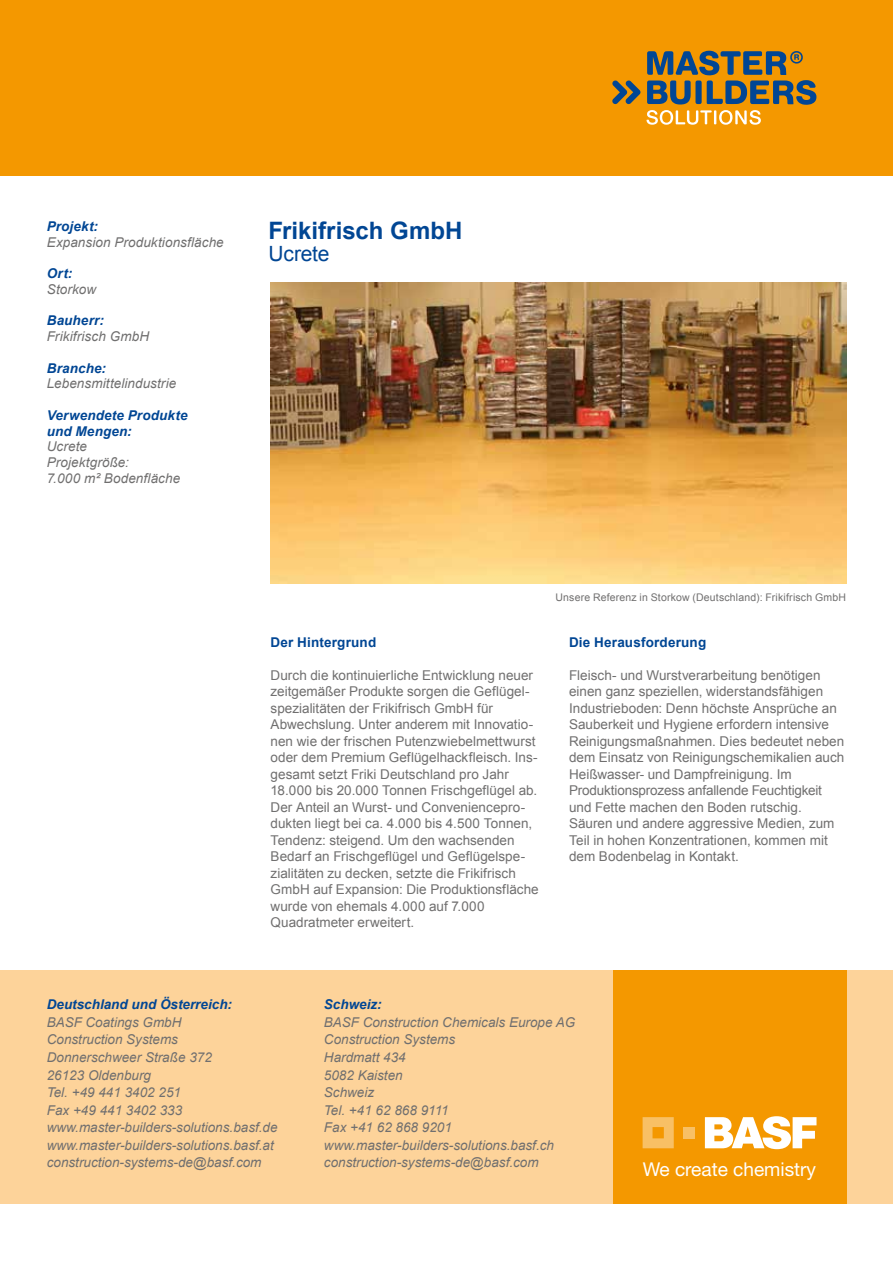
<style>
.page{position:relative;width:893px;height:1263px;background:#fff}
.page>*{position:absolute;margin:0;border:0;box-sizing:border-box;transform-origin:0 0}
.t1{font:700 24px "Arial";color:#014694}
.t2{font:21px "Arial";letter-spacing:-.005em;color:#014694}
.t3{font:19.05px "Helvetica Neue LT Std";color:#fff}
.t4{font:13.5px/16.5px "Arial";color:#706f6f}
.t5{font:italic 13.5px/17.5px "Arial";color:#706f6f}
.t6{font:italic 700 13.5px/15.8px "Arial";letter-spacing:.005em;color:#014694}
.t7{font:700 13.5px "Arial";letter-spacing:.015em;color:#014694}
.t8{font:10.5px "Arial";letter-spacing:.015em;color:#706f6f}
</style>
<div class="page">
<div style="left:0;top:0;width:893px;height:175px;background:#f49800"></div>
<svg style="left:612px;top:80px;width:28px;height:24px"></svg>
<svg style="left:646px;top:51px;width:170px;height:74px"></svg>
<img style="left:271px;top:283px;width:575px;height:301px">
<div style="left:0;top:969px;width:893px;height:234px;background:#fdd39a"></div>
<div style="left:613px;top:969px;width:233px;height:234px;background:#f49800"></div>
<svg style="left:705px;top:1116px;width:111px;height:33px"></svg>
<svg style="left:643px;top:1117px;width:31px;height:31px"></svg>
<div style="left:683px;top:1127px;width:12px;height:12px;background:#f8c065"></div>
<p class="t6" style="left:47px;top:219px;width:53px">Projekt:</p>
<p class="t5" style="left:47px;top:233px;width:179px">Expansion Produktionsfläche</p>
<p class="t6" style="left:47px;top:266px;width:27px">Ort:</p>
<p class="t5" style="left:47px;top:281px;width:51px">Storkow</p>
<p class="t6" style="left:47px;top:313px;width:59px">Bauherr:</p>
<p class="t5" style="left:47px;top:328px;width:104px">Frikifrisch GmbH</p>
<p class="t6" style="left:47px;top:360px;width:61px">Branche:</p>
<p class="t5" style="left:47px;top:375px;width:131px">Lebensmittelindustrie</p>
<p class="t6" style="left:47px;top:408px;width:142px">Verwendete Produkte und Mengen:</p>
<p class="t5" style="left:47px;top:439px;width:135px;line-height:15.8px">Ucrete<br>Projektgröße:<br>7.000 m² Bodenfläche</p>
<h1 class="t1" style="left:268px;top:214px;width:195px">Frikifrisch GmbH</h1>
<h2 class="t2" style="left:268px;top:240px;width:62px">Ucrete</h2>
<p class="t7" style="left:271px;top:633px;width:107px">Der Hintergrund</p>
<p class="t4" style="left:271px;top:667px;width:270px">Durch die kontinuierliche Entwicklung neuer zeitgemäßer Produkte sorgen die Geflügel&shy;spezialitäten der Frikifrisch GmbH für Abwechslung. Unter anderem mit Innovatio&shy;nen wie der frischen Putenzwiebelmettwurst oder dem Premium Geflügelhackfleisch. Ins&shy;gesamt setzt Friki Deutschland pro Jahr 18.000 bis 20.000 Tonnen Frischgeflügel ab.<br>Der Anteil an Wurst- und Conveniencepro&shy;dukten liegt bei ca. 4.000 bis 4.500 Tonnen, Tendenz: steigend. Um den wachsenden Bedarf an Frischgeflügel und Geflügelspe&shy;zialitäten zu decken, setzte die Frikifrisch GmbH auf Expansion: Die Produktionsfläche wurde von ehemals 4.000 auf 7.000<br>Quadratmeter erweitert.</p>
<p class="t8" style="left:555px;top:590px;width:292px">Unsere Referenz in Storkow (Deutschland): Frikifrisch GmbH</p>
<p class="t7" style="left:569px;top:633px;width:139px">Die Herausforderung</p>
<p class="t4" style="left:569px;top:667px;width:277px">Fleisch- und Wurstverarbeitung benötigen einen ganz speziellen, widerstandsfähigen Industrieboden: Denn höchste Ansprüche an Sauberkeit und Hygiene erfordern intensive Reinigungsmaßnahmen. Dies bedeutet neben dem Einsatz von Reinigungschemikalien auch Heißwasser- und Dampfreinigung. Im Produktionsprozess anfallende Feuchtigkeit und Fette machen den Boden rutschig.<br>Säuren und andere aggressive Medien, zum Teil in hohen Konzentrationen, kommen mit dem Bodenbelag in Kontakt.</p>
<p class="t6" style="left:47px;top:997px;width:187px">Deutschland und Österreich:</p>
<p class="t5" style="left:47px;top:1013px;width:232px">BASF Coatings GmbH<br>Construction Systems<br>Donnerschweer Straße 372<br>26123 Oldenburg<br>Tel. +49 441 3402 251<br>Fax +49 441 3402 333 www.master-builders-solutions.basf.de www.master-builders-solutions.basf.at construction-systems-de@basf.com</p>
<p class="t6" style="left:324px;top:997px;width:59px">Schweiz:</p>
<p class="t5" style="left:324px;top:1013px;width:253px">BASF Construction Chemicals Europe AG<br>Construction Systems<br>Hardmatt 434<br>5082 Kaisten<br>Schweiz<br>Tel. +41 62 868 9111<br>Fax +41 62 868 9201 www.master-builders-solutions.basf.ch construction-systems-de@basf.com</p>
<h3 class="t3" style="left:643px;top:1157px;width:175px">We create chemistry</h3>
</div>
